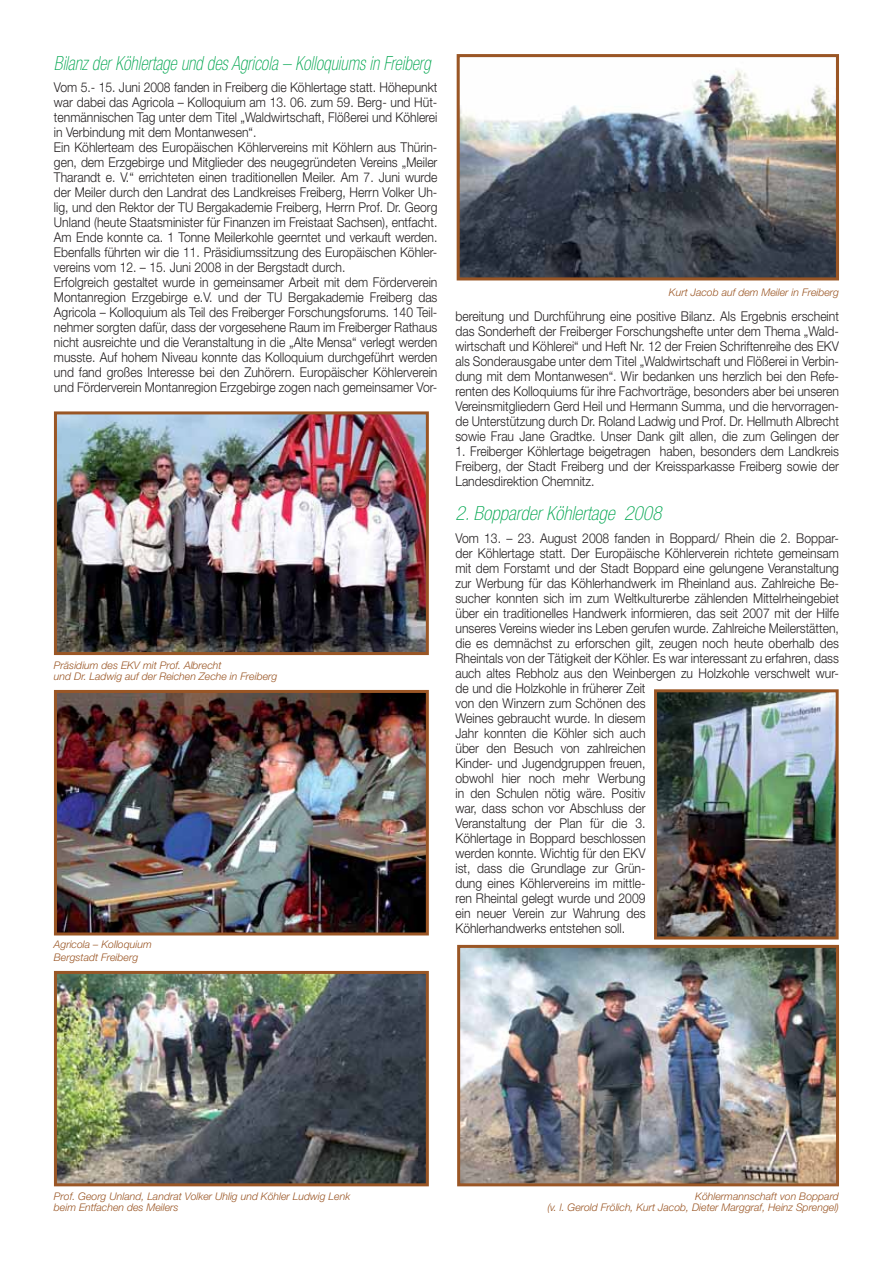
<style>
.page{position:relative;width:893px;height:1263px;background:#fff}
.page>*{position:absolute;margin:0;border:0;box-sizing:border-box;transform-origin:0 0}
.t1{font:italic 100 condensed 19.5px "Helvetica Neue";color:#00a650;scale:.9 1}
.t2{font:italic 100 condensed 19.5px "Helvetica Neue";color:#00a650}
.t3{font:300 13.5px/15px "Helvetica Neue";color:#231f20;scale:.9 1}
.t4{font:italic 300 10.5px/10.5px "Helvetica Neue";color:#9a5625}
</style>
<div class="page">
<img style="left:58px;top:415px;width:367px;height:236px">
<div style="left:54px;top:411px;width:375px;height:244px;border:3px solid #9a5625"></div>
<img style="left:58px;top:694px;width:367px;height:238px">
<div style="left:54px;top:690px;width:375px;height:246px;border:3px solid #9a5625"></div>
<img style="left:58px;top:975px;width:367px;height:207px">
<div style="left:54px;top:971px;width:375px;height:215px;border:3px solid #9a5625"></div>
<img style="left:461px;top:69px;width:374px;height:207px">
<div style="left:457px;top:54px;width:382px;height:226px;border:3px solid #9a5625"></div>
<img style="left:461px;top:949px;width:374px;height:233px">
<div style="left:457px;top:945px;width:382px;height:241px;border:3px solid #9a5625"></div>
<img style="left:658px;top:693px;width:177px;height:243px">
<div style="left:654px;top:689px;width:185px;height:251px;border:3px solid #9a5625"></div>
<h1 class="t1" style="left:54px;top:56px;width:420px">Bilanz der Köhlertage und des Agricola – Kolloquiums in Freiberg</h1>
<p class="t3" style="left:54px;top:81px;width:428px">Vom 5.- 15. Juni 2008 fanden in Freiberg die Köhlertage statt. Höhepunkt war dabei das Agricola – Kolloquium am 13. 06. zum 59. Berg- und Hüt&shy;tenmännischen Tag unter dem Titel „Waldwirtschaft, Flößerei und Köhlerei in Verbindung mit dem Montanwesen“.<br>Ein Köhlerteam des Europäischen Köhlervereins mit Köhlern aus Thürin&shy;gen, dem Erzgebirge und Mitglieder des neugegründeten Vereins „Meiler Tharandt e. V.“ errichteten einen traditionellen Meiler. Am 7. Juni wurde der Meiler durch den Landrat des Landkreises Freiberg, Herrn Volker Uh&shy;lig, und den Rektor der TU Bergakademie Freiberg, Herrn Prof. Dr. Georg Unland (heute Staatsminister für Finanzen im Freistaat Sachsen), entfacht.<br>Am Ende konnte ca. 1 Tonne Meilerkohle geerntet und verkauft werden.<br>Ebenfalls führten wir die 11. Präsidiumssitzung des Europäischen Köhler&shy;vereins vom 12. – 15. Juni 2008 in der Bergstadt durch.<br>Erfolgreich gestaltet wurde in gemeinsamer Arbeit mit dem Förderverein Montanregion Erzgebirge e.V. und der TU Bergakademie Freiberg das Agricola – Kolloquium als Teil des Freiberger Forschungsforums. 140 Teil&shy;nehmer sorgten dafür, dass der vorgesehene Raum im Freiberger Rathaus nicht ausreichte und die Veranstaltung in die „Alte Mensa“ verlegt werden musste. Auf hohem Niveau konnte das Kolloquium durchgeführt werden und fand großes Interesse bei den Zuhörern. Europäischer Köhlerverein und Förderverein Montanregion Erzgebirge zogen nach gemeinsamer Vor-</p>
<p class="t4" style="left:54px;top:661px;width:225px">Präsidium des EKV mit Prof. Albrecht<br>und Dr. Ladwig auf der Reichen Zeche in Freiberg</p>
<p class="t4" style="left:54px;top:939px;width:99px;line-height:12.6px">Agricola – Kolloquium<br>Bergstadt Freiberg</p>
<p class="t4" style="left:669px;top:288px;width:171px">Kurt Jacob auf dem Meiler in Freiberg</p>
<p class="t3" style="left:455px;top:310px;width:428px;text-align:justify">bereitung und Durchführung eine positive Bilanz. Als Ergebnis erscheint das Sonderheft der Freiberger Forschungshefte unter dem Thema „Wald&shy;wirtschaft und Köhlerei“ und Heft Nr. 12 der Freien Schriftenreihe des EKV als Sonderausgabe unter dem Titel „Waldwirtschaft und Flößerei in Verbin&shy;dung mit dem Montanwesen“. Wir bedanken uns herzlich bei den Refe&shy;renten des Kolloquiums für ihre Fachvorträge, besonders aber bei unseren Vereinsmitgliedern Gerd Heil und Hermann Summa, und die hervorragen&shy;de Unterstützung durch Dr. Roland Ladwig und Prof. Dr. Hellmuth Albrecht sowie Frau Jane Gradtke. Unser Dank gilt allen, die zum Gelingen der</p>
<p class="t3" style="left:455px;top:445px;width:428px;text-align:justify">1. Freiberger Köhlertage beigetragen haben, besonders dem Landkreis Freiberg, der Stadt Freiberg und der Kreissparkasse Freiberg sowie der Landesdirektion Chemnitz.</p>
<h1 class="t2" style="left:455px;top:506px;width:207px">2. Bopparder Köhlertage 2008</h1>
<p class="t3" style="left:455px;top:532px;width:428px">Vom 13. – 23. August 2008 fanden in Boppard/ Rhein die 2. Boppar&shy;der Köhlertage statt. Der Europäische Köhlerverein richtete gemeinsam mit dem Forstamt und der Stadt Boppard eine gelungene Veranstaltung zur Werbung für das Köhlerhandwerk im Rheinland aus. Zahlreiche Be&shy;sucher konnten sich im zum Weltkulturerbe zählenden Mittelrheingebiet über ein traditionelles Handwerk informieren, das seit 2007 mit der Hilfe unseres Vereins wieder ins Leben gerufen wurde. Zahlreiche Meilerstätten, die es demnächst zu erforschen gilt, zeugen noch heute oberhalb des Rheintals von der Tätigkeit der Köhler. Es war interessant zu erfahren, dass auch altes Rebholz aus den Weinbergen zu Holzkohle verschwelt wur&shy;de und die Holzkohle in früherer Zeit<br>von den Winzern zum Schönen des<br>Weines gebraucht wurde. In diesem<br>Jahr konnten die Köhler sich auch<br>über den Besuch von zahlreichen<br>Kinder- und Jugendgruppen freuen,<br>obwohl hier noch mehr Werbung<br>in den Schulen nötig wäre. Positiv<br>war, dass schon vor Abschluss der<br>Veranstaltung der Plan für die 3.<br>Köhlertage in Boppard beschlossen<br>werden konnte. Wichtig für den EKV<br>ist, dass die Grundlage zur Grün-<br>dung eines Köhlervereins im mittle-<br>ren Rheintal gelegt wurde und 2009<br>ein neuer Verein zur Wahrung des<br>Köhlerhandwerks entstehen soll.</p>
<p class="t4" style="left:54px;top:1192px;width:298px">Prof. Georg Unland, Landrat Volker Uhlig und Köhler Ludwig Lenk beim Entfachen des Meilers</p>
<p class="t4" style="left:547px;top:1192px;width:293px;text-align:right">Köhlermannschaft von Boppard<br>(v. l. Gerold Frölich, Kurt Jacob, Dieter Marggraf, Heinz Sprengel)</p>
</div>
